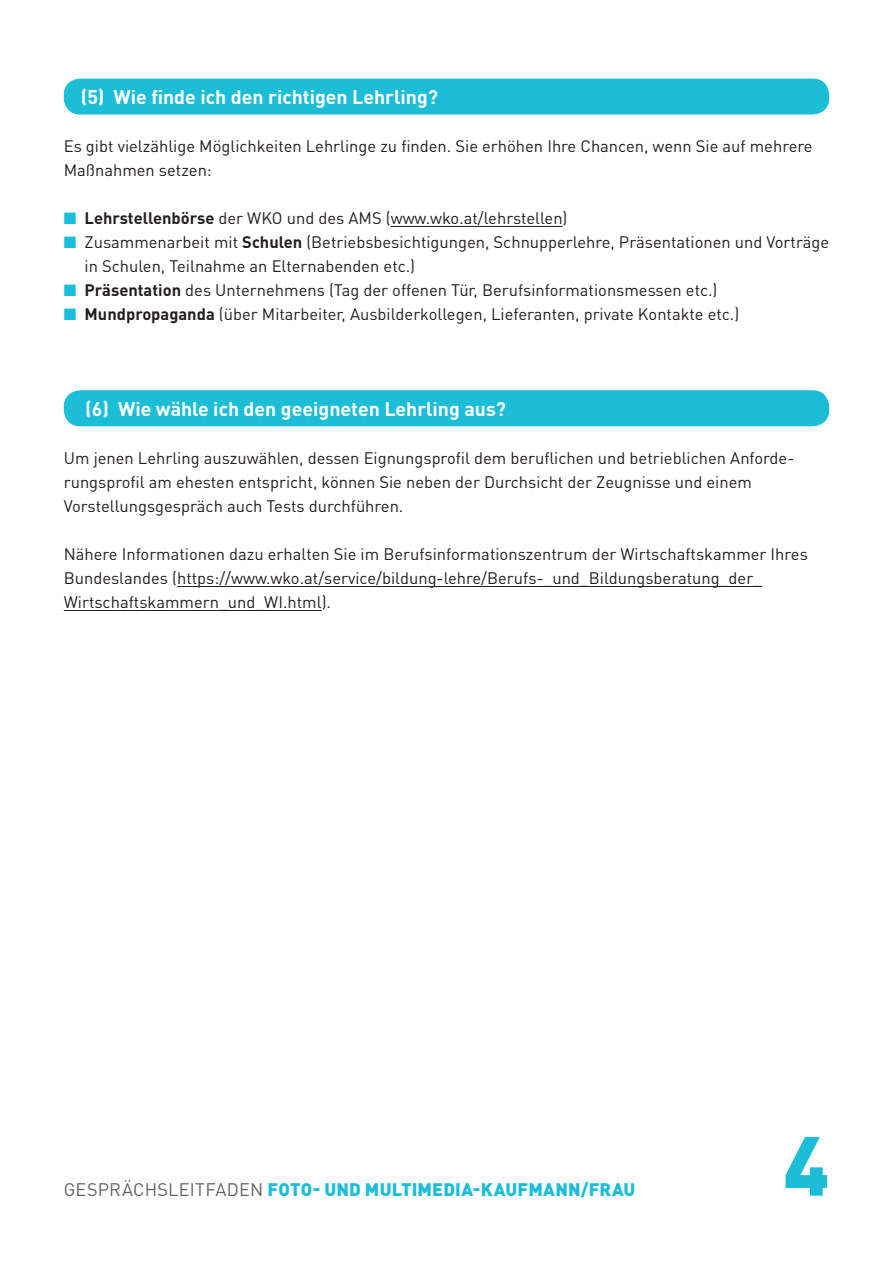
<style>
.page{position:relative;width:893px;height:1263px;background:#fff}
.page>*{position:absolute;margin:0;border:0;box-sizing:border-box;transform-origin:0 0}
.t1{font:900 82.35px "DIN Pro";color:#1cbed7}
.t2{font:700 19.5px "DIN Pro";color:#fff}
.t3{font:900 18px "DIN Pro";letter-spacing:.01em;color:#1cbed7}
.t4{font:16.5px/24px "DIN Pro";color:#231f20}
.s1{color:#1cbed7}
.s2{font-weight:700}
.s3{font-weight:400;color:#636366}
</style>
<div class="page">
<div style="left:64px;top:79px;width:765px;height:36px;background:#1cbed7;border-radius:16px"></div>
<div style="left:64px;top:390px;width:765px;height:36px;background:#1cbed7;border-radius:16px"></div>
<hr style="left:391px;top:226px;width:172px;height:1px;background:#231f20">
<hr style="left:177px;top:586px;width:585px;height:1px;background:#231f20">
<hr style="left:64px;top:610px;width:258px;height:1px;background:#231f20">
<p class="t2" style="left:81px;top:84px;width:359px">(5) Wie finde ich den richtigen Lehrling?</p>
<p class="t4" style="left:64px;top:134px;width:750px">Es gibt vielzählige Möglichkeiten Lehrlinge zu finden. Sie erhöhen I hre Chancen, wenn Sie auf mehrere<br>Maßnahmen setzen:</p>
<p class="t4" style="left:64px;top:206px;width:505px"><span class="s1">■</span> <span class="s2">Lehrstellenbörse</span> der WKO und des AMS (www.wko.at/lehrstellen)</p>
<p class="t4" style="left:85px;top:230px;width:746px;text-indent:-21px"><span class="s1">■</span> Zusammenarbeit mit <span class="s2">Schulen</span> (Betriebsbesichtigungen, Schnupperlehre, Präsentationen und Vorträge in Schulen, Teilnahme an Elternabenden etc.)</p>
<p class="t4" style="left:64px;top:278px;width:655px"><span class="s1">■</span> <span class="s2">Präsentation</span> des Unternehmens (Tag der offenen Tür, Berufsinformationsmessen etc.)</p>
<p class="t4" style="left:64px;top:302px;width:677px"><span class="s1">■</span> <span class="s2">Mundpropaganda</span> (über Mitarbeiter, Ausbilderkollegen, Lieferanten, private Kontakte etc.)</p>
<p class="t2" style="left:85px;top:396px;width:422px">(6) Wie wähle ich den geeigneten Lehrling aus?</p>
<p class="t4" style="left:64px;top:446px;width:732px">Um jenen Lehrling auszuwählen, dessen Eignungsprofil dem beruflichen und betrieblichen Anforde&shy;rungsprofil am ehesten entspricht, können Sie neben der Durchsicht der Zeugnisse und einem<br>Vorstellungsgespräch auch Tests durchführen.</p>
<p class="t4" style="left:64px;top:542px;width:746px">Nähere I nformationen dazu erhalten Sie im Berufsinformationszentrum der Wirtschaftskammer I hres<br>Bundeslandes (https://www.wko.at/service/bildung-lehre/Berufs-_und_Bildungsberatung_der_<br>Wirtschaftskammern_und_WI .html).</p>
<p class="t3" style="left:64px;top:1177px;width:573px"><span class="s3">Gesprächsleitfaden</span> FOTO- UND MULTIMEDIA-KAUFMANN/FRAU</p>
<h1 class="t1" style="left:783px;top:1110px;width:47px">4</h1>
</div>
